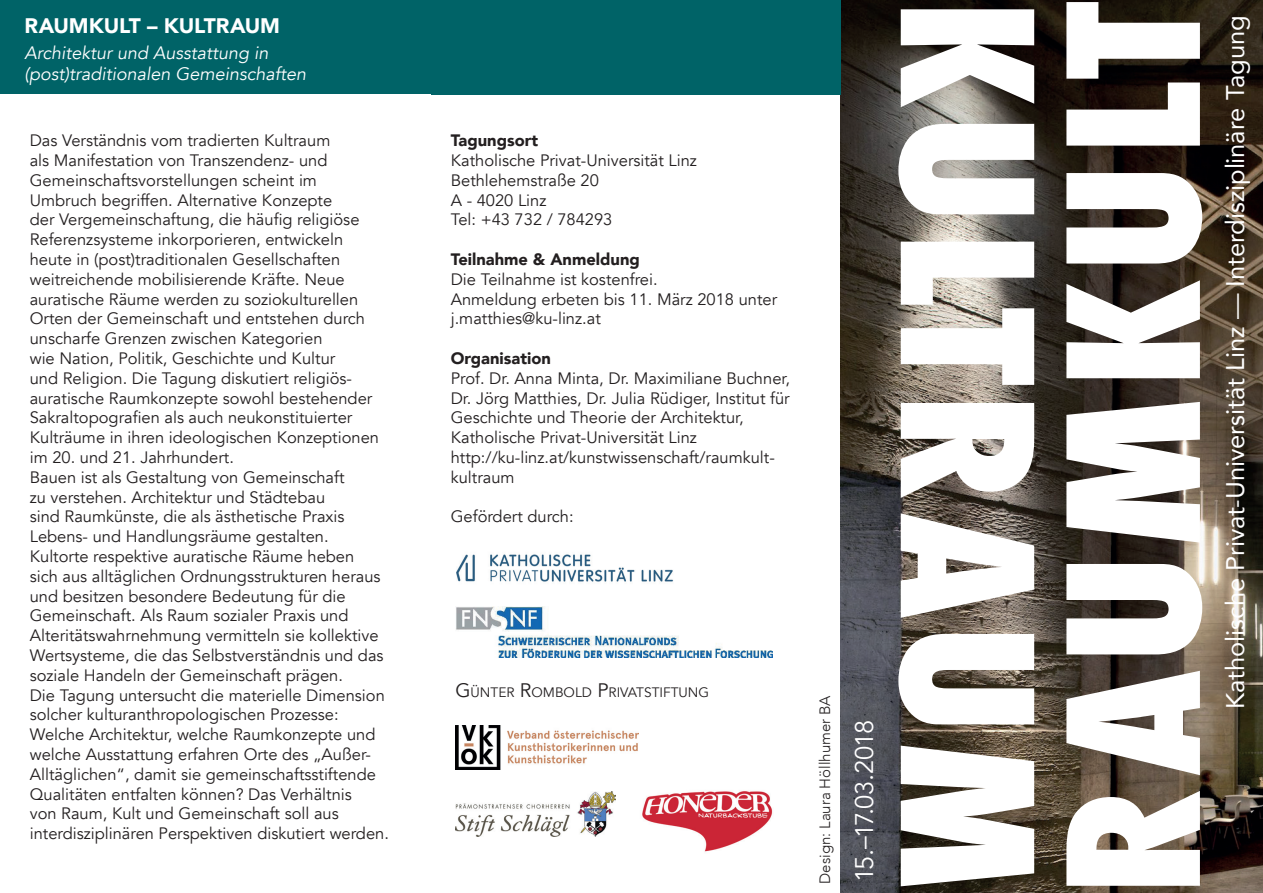
<style>
.page{position:relative;width:1263px;height:893px;background:#fff}
.page>*{position:absolute;margin:0;border:0;box-sizing:border-box;transform-origin:0 0}
.t1{font:800 condensed 177px "Futura";letter-spacing:.035em;color:#fff}
.t2{font:25.5px "Avenir";letter-spacing:-.005em;color:#fff}
.t3{font:25.5px "Avenir";letter-spacing:-.05em;color:#fff}
.t4{font:900 21px "Avenir";letter-spacing:-.005em;color:#fff}
.t5{font:italic 18px/21.6px "Avenir";color:#fff}
.t6{font:16.5px/19.8px "Avenir";color:#231f20}
.t7{font:900 16.5px "Avenir";color:#231f20}
.t8{font:300 15px "Avenir";color:#231f20}
.t9{font:13.65px "Avenir";color:#231f20}
.s1{font-size:19.5px}
</style>
<div class="page">
<img style="left:840px;top:0;width:423px;height:893px">
<div style="left:0;top:0;width:431px;height:94px;background:#006367"></div>
<img style="left:456px;top:606px;width:317px;height:51px">
<img style="left:455px;top:792px;width:161px;height:45px">
<img style="left:457px;top:554px;width:217px;height:28px">
<img style="left:455px;top:725px;width:183px;height:45px">
<div style="left:431px;top:0;width:409px;height:94px;background:#006367"></div>
<img style="left:642px;top:791px;width:131px;height:61px">
<p class="t4" style="left:24px;top:7px;width:257px">RAUMKULT – KULTRAUM</p>
<p class="t5" style="left:24px;top:42px;width:283px">Architektur und Ausstattung in (post)traditionalen Gemeinschaften</p>
<p class="t6" style="left:30px;top:131px;width:361px">Das Verständnis vom tradierten Kultraum<br>als Manifestation von Transzendenz- und Gemeinschaftsvorstellungen scheint im<br>Umbruch begriffen. Alternative Konzepte<br>der Vergemeinschaftung, die häufig religiöse Referenzsysteme inkorporieren, entwickeln heute in (post)traditionalen Gesellschaften weitreichende mobilisierende Kräfte. Neue auratische Räume werden zu soziokulturellen Orten der Gemeinschaft und entstehen durch unscharfe Grenzen zwischen Kategorien<br>wie Nation, Politik, Geschichte und Kultur<br>und Religion. Die Tagung diskutiert religiös&shy;auratische Raumkonzepte sowohl bestehender Sakraltopografien als auch neukonstituierter Kulträume in ihren ideologischen Konzeptionen im 20. und 21. Jahrhundert.<br>Bauen ist als Gestaltung von Gemeinschaft<br>zu verstehen. Architektur und Städtebau<br>sind Raumkünste, die als ästhetische Praxis Lebens- und Handlungsräume gestalten.<br>Kultorte respektive auratische Räume heben<br>sich aus alltäglichen Ordnungsstrukturen heraus und besitzen besondere Bedeutung für die Gemeinschaft. Als Raum sozialer Praxis und Alteritätswahrnehmung vermitteln sie kollektive Wertsysteme, die das Selbstverständnis und das soziale Handeln der Gemeinschaft prägen.<br>Die Tagung untersucht die materielle Dimension solcher kulturanthropologischen Prozesse:<br>Welche Architektur, welche Raumkonzepte und welche Ausstattung erfahren Orte des „Außer-Alltäglichen“, damit sie gemeinschaftsstiftende Qualitäten entfalten können? Das Verhältnis<br>von Raum, Kult und Gemeinschaft soll aus interdisziplinären Perspektiven diskutiert werden.</p>
<p class="t7" style="left:451px;top:126px;width:89px">Tagungsort</p>
<p class="t6" style="left:451px;top:151px;width:248px">Katholische Privat-Universität Linz<br>Bethlehemstraße 20<br>A - 4020 Linz<br>Tel: +43 732 / 784293</p>
<p class="t7" style="left:451px;top:245px;width:191px">Teilnahme &amp; Anmeldung</p>
<p class="t6" style="left:451px;top:270px;width:328px">Die Teilnahme ist kostenfrei.<br>Anmeldung erbeten bis 11. März 2018 unter j.matthies@ku-linz.at</p>
<p class="t7" style="left:451px;top:344px;width:102px">Organisation</p>
<p class="t6" style="left:451px;top:369px;width:341px">Prof. Dr. Anna Minta, Dr. Maximiliane Buchner, Dr. Jörg Matthies, Dr. Julia Rüdiger, Institut für Geschichte und Theorie der Architektur, Katholische Privat-Universität Linz http://ku-linz.at/kunstwissenschaft/raumkult&shy;kultraum</p>
<p class="t6" style="left:451px;top:507px;width:124px">Gefördert durch:</p>
<p class="t9" style="left:455px;top:684px;width:255px"><span class="s1">G</span>ÜNTER <span class="s1">R</span>OMBOLD <span class="s1">P</span>RIVATSTIFTUNG</p>
<p class="t8" style="left:816px;top:884px;width:190px;rotate:-90deg">Design: Laura Höllhumer BA</p>
<h2 class="t3" style="left:849px;top:882px;width:164px;rotate:-90deg">15.–17.03.2018</h2>
<h1 class="t1" style="left:1087px;top:0;width:894px;rotate:90deg">KULTRAUM</h1>
<h1 class="t1" style="left:1014px;top:895px;width:895px;rotate:-90deg">RAUMKULT</h1>
<h2 class="t2" style="left:1215px;top:709px;width:695px;rotate:-90deg">Katholische Privat-Universität Linz — Interdisziplinäre Tagung</h2>
</div>
